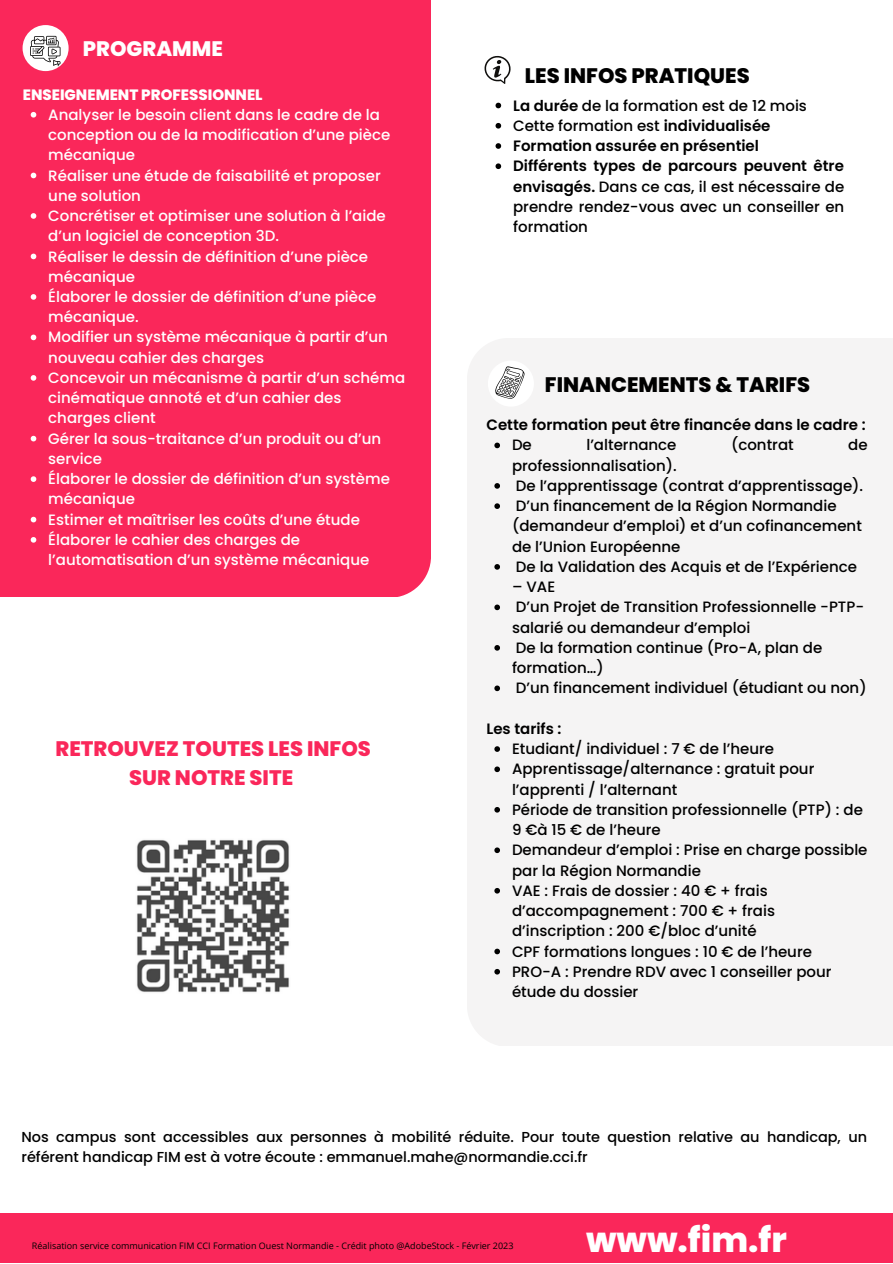
<style>
.page{position:relative;width:893px;height:1264px;background:#fff}
.page>*{position:absolute;margin:0;border:0;box-sizing:border-box;transform-origin:0 0}
.t1{font:800 34.5px "Poppins";color:#fff}
.t2{font:800 21px "Poppins";color:#000}
.t3{font:800 21px/29.2px "Poppins";color:#fa275a;text-align:center}
.t4{font:800 21px "Poppins";color:#fff}
.t5{font:500 15px/20.2px "Poppins";color:#000}
.t6{font:500 15px/20.2px "Poppins";color:#fff}
.t7{font:600 15px "Poppins";color:#000}
.t8{font:800 15px "Poppins";color:#fff}
.t9{font:500 14.4px/19.5px "Poppins";color:#000}
.t10{font:9px "Open Sans";color:#000}
.s1{font-weight:600}
</style>
<div class="page">
<div style="left:0;top:0;width:430px;height:596px;background:#fa275a"></div>
<div style="left:23px;top:25px;width:46px;height:46px;background:#fff;border-radius:50%"></div>
<svg style="left:30px;top:36px;width:30px;height:30px"></svg>
<div style="left:467px;top:338px;width:425px;height:707px;background:#f5f4f4"></div>
<div style="left:0;top:1213px;width:892px;height:49px;background:#fa275a"></div>
<svg style="left:484px;top:55px;width:27px;height:29px"></svg>
<div style="left:488px;top:360px;width:46px;height:46px;background:#fff;border-radius:50%"></div>
<svg style="left:495px;top:366px;width:29px;height:33px"></svg>
<img style="left:137px;top:839px;width:152px;height:154px">
<svg style="left:495px;top:103px;width:6px;height:5px"></svg>
<svg style="left:495px;top:123px;width:6px;height:6px"></svg>
<svg style="left:495px;top:143px;width:6px;height:6px"></svg>
<svg style="left:495px;top:163px;width:6px;height:6px"></svg>
<svg style="left:494px;top:442px;width:6px;height:6px"></svg>
<svg style="left:494px;top:483px;width:6px;height:5px"></svg>
<svg style="left:494px;top:503px;width:6px;height:6px"></svg>
<svg style="left:494px;top:564px;width:6px;height:5px"></svg>
<svg style="left:494px;top:604px;width:6px;height:6px"></svg>
<svg style="left:494px;top:645px;width:6px;height:5px"></svg>
<svg style="left:494px;top:685px;width:6px;height:6px"></svg>
<svg style="left:494px;top:746px;width:6px;height:6px"></svg>
<svg style="left:494px;top:766px;width:6px;height:6px"></svg>
<svg style="left:494px;top:807px;width:6px;height:5px"></svg>
<svg style="left:494px;top:847px;width:6px;height:6px"></svg>
<svg style="left:494px;top:888px;width:6px;height:5px"></svg>
<svg style="left:494px;top:948px;width:6px;height:6px"></svg>
<svg style="left:494px;top:968px;width:6px;height:6px"></svg>
<svg style="left:31px;top:112px;width:5px;height:5px"></svg>
<svg style="left:31px;top:173px;width:5px;height:5px"></svg>
<svg style="left:31px;top:213px;width:5px;height:6px"></svg>
<svg style="left:31px;top:254px;width:5px;height:5px"></svg>
<svg style="left:31px;top:294px;width:5px;height:6px"></svg>
<svg style="left:31px;top:334px;width:5px;height:6px"></svg>
<svg style="left:31px;top:375px;width:5px;height:6px"></svg>
<svg style="left:31px;top:436px;width:5px;height:5px"></svg>
<svg style="left:31px;top:476px;width:5px;height:6px"></svg>
<svg style="left:31px;top:517px;width:5px;height:5px"></svg>
<svg style="left:31px;top:537px;width:5px;height:5px"></svg>
<h2 class="t4" style="left:83px;top:34px;width:141px">PROGRAMME</h2>
<p class="t8" style="left:23px;top:84px;width:241px">ENSEIGNEMENT PROFESSIONNEL</p>
<p class="t6" style="left:48px;top:104px;width:358px">Analyser le besoin client dans le cadre de la conception ou de la modification d’une pièce mécanique<br>Réaliser une étude de faisabilité et proposer une solution<br>Concrétiser et optimiser une solution à l’aide d’un logiciel de conception 3D.<br>Réaliser le dessin de définition d’une pièce mécanique<br>Élaborer le dossier de définition d’une pièce mécanique.<br>Modifier un système mécanique à partir d’un nouveau cahier des charges<br>Concevoir un mécanisme à partir d’un schéma cinématique annoté et d’un cahier des charges client<br>Gérer la sous-traitance d’un produit ou d’un service<br>Élaborer le dossier de définition d’un système mécanique<br>Estimer et maîtriser les coûts d’une étude<br>Élaborer le cahier des charges de l’automatisation d’un système mécanique</p>
<h2 class="t3" style="left:55px;top:733px;width:317px">RETROUVEZ TOUTES LES INFOS<br>SUR NOTRE SITE</h2>
<h2 class="t2" style="left:525px;top:61px;width:226px">LES INFOS PRATIQUES</h2>
<p class="t5" style="left:513px;top:95px;width:333px"><span class="s1">La durée</span> de la formation est de 12 mois Cette formation est <span class="s1">individualisée Formation assurée en présentiel<br>Différents types de parcours peuvent être envisagés.</span> Dans ce cas, il est nécessaire de prendre rendez-vous avec un conseiller en formation</p>
<h2 class="t2" style="left:545px;top:370px;width:267px">FINANCEMENTS &amp; TARIFS</h2>
<p class="t7" style="left:486px;top:414px;width:380px">Cette formation peut être financée dans le cadre :</p>
<p class="t5" style="left:512px;top:435px;width:21px">De</p>
<p class="t5" style="left:586px;top:435px;width:92px">l’alternance</p>
<p class="t5" style="left:731px;top:435px;width:64px">(contrat</p>
<p class="t5" style="left:848px;top:435px;width:21px">de</p>
<p class="t5" style="left:512px;top:455px;width:353px">professionnalisation).<br>De l’apprentissage (contrat d’apprentissage).<br>D’un financement de la Région Normandie (demandeur d’emploi) et d’un cofinancement de l’Union Européenne<br>De la Validation des Acquis et de l’Expérience</p>
<p class="t5" style="left:512px;top:577px;width:356px">– VAE<br>D’un Projet de Transition Professionnelle -PTP&shy;salarié ou demandeur d’emploi<br>De la formation continue (Pro-A, plan de formation…)<br>D’un financement individuel (étudiant ou non)</p>
<p class="t7" style="left:486px;top:718px;width:76px">Les tarifs :</p>
<p class="t5" style="left:512px;top:738px;width:357px">Etudiant/ individuel : 7 € de l’heure Apprentissage/alternance : gratuit pour l’apprenti / l’alternant<br>Période de transition professionnelle (PTP) : de 9 €à 15 € de l’heure<br>Demandeur d’emploi : Prise en charge possible par la Région Normandie<br>VAE : Frais de dossier : 40 € + frais d’accompagnement : 700 € + frais d’inscription : 200 €/bloc d’unité<br>CPF formations longues : 10 € de l’heure<br>PRO-A : Prendre RDV avec 1 conseiller pour étude du dossier</p>
<p class="t9" style="left:21px;top:1127px;width:847px">Nos campus sont accessibles aux personnes à mobilité réduite. Pour toute question relative au handicap, un référent handicap FIM est à votre écoute : emmanuel.mahe@normandie.cci.fr</p>
<p class="t10" style="left:32px;top:1239px;width:483px">Réalisation service communication FIM CCI Formation Ouest Normandie - Crédit photo @AdobeStock - Février 2023</p>
<h1 class="t1" style="left:586px;top:1215px;width:202px">www.fim.fr</h1>
</div>
